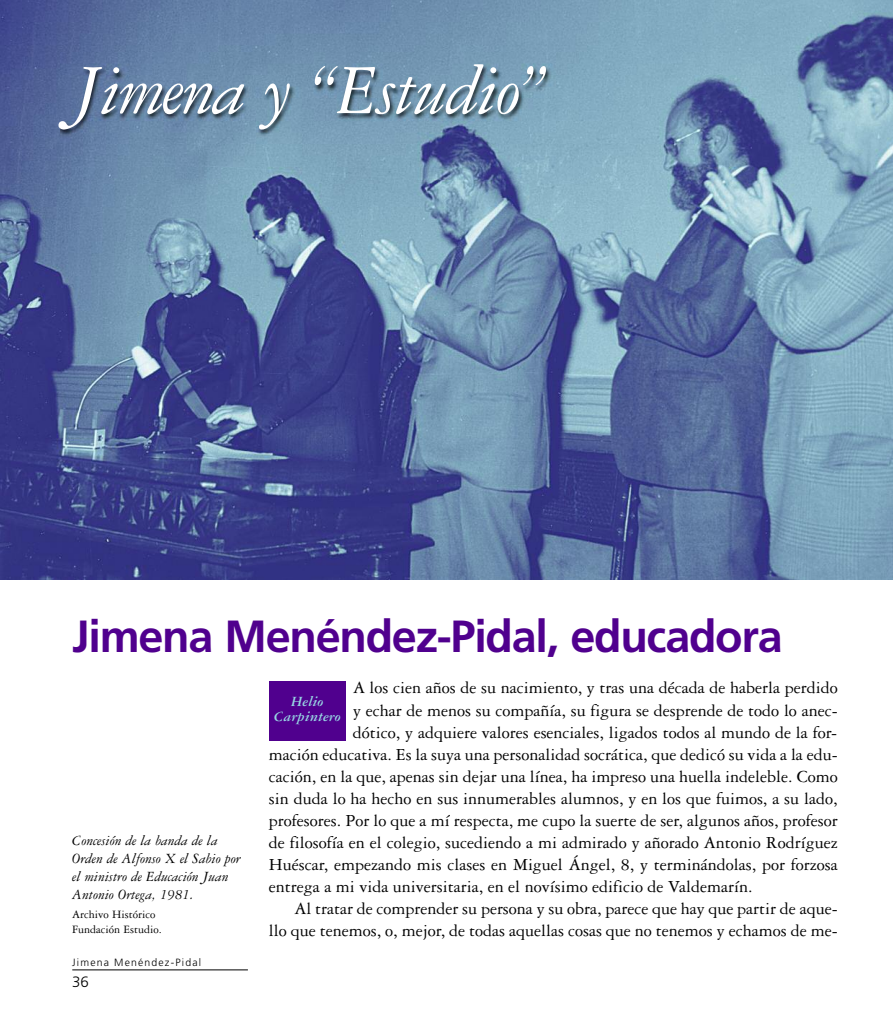
<style>
.page{position:relative;width:893px;height:1021px;background:#fff}
.page>*{position:absolute;margin:0;border:0;box-sizing:border-box;transform-origin:0 0}
.t1{font:italic 75px "Garamond Three";letter-spacing:-.025em;color:#fff}
.t2{font:700 45px "Frutiger";letter-spacing:-.03em;color:#50008e}
.t3{font:18px "Garamond Three";color:#000}
.t4{font:italic 15px/18px "Garamond Three";color:#000}
.t5{font:italic 700 15px/15px "Garamond Three";color:#97d6e3;text-align:center}
.t6{font:300 15px "Frutiger";color:#000}
.t7{font:12px/15px "Garamond Three";color:#000}
.t8{font:300 10.5px "Frutiger";letter-spacing:.11em;color:#000}
</style>
<div class="page">
<hr style="left:72px;top:969px;width:176px;height:1px;background:#000">
<img style="left:0;top:0;width:893px;height:579px">
<div style="left:269px;top:681px;width:76px;height:59px;background:#50008e"></div>
<img style="left:61px;top:52px;width:793px;height:128px">
<h1 class="t1" style="left:72px;top:64px;width:477px">Jimena y “Estudio”</h1>
<h2 class="t2" style="left:72px;top:618px;width:712px">Jimena Menéndez-Pidal, educadora</h2>
<p class="t5" style="left:274px;top:695px;width:68px">Helio<br>Carpintero</p>
<p class="t3" style="left:353px;top:682px;width:486px">A los cien años de su nacimiento, y tras una década de haberla perdido</p>
<p class="t3" style="left:353px;top:704px;width:486px">y echar de menos su compañía, su figura se desprende de todo lo anec-</p>
<p class="t3" style="left:353px;top:726px;width:486px">dótico, y adquiere valores esenciales, ligados todos al mundo de la for-</p>
<p class="t3" style="left:269px;top:748px;width:570px">mación educativa. Es la suya una personalidad socrática, que dedicó su vida a la edu-</p>
<p class="t3" style="left:269px;top:770px;width:570px">cación, en la que, apenas sin dejar una línea, ha impreso una huella indeleble. Como</p>
<p class="t3" style="left:269px;top:792px;width:570px">sin duda lo ha hecho en sus innumerables alumnos, y en los que fuimos, a su lado,</p>
<p class="t3" style="left:269px;top:814px;width:570px">profesores. Por lo que a mí respecta, me cupo la suerte de ser, algunos años, profesor</p>
<p class="t3" style="left:269px;top:836px;width:570px">de filosofía en el colegio, sucediendo a mi admirado y añorado Antonio Rodríguez</p>
<p class="t3" style="left:269px;top:858px;width:570px">Huéscar, empezando mis clases en Miguel Ángel, 8, y terminándolas, por forzosa</p>
<p class="t3" style="left:269px;top:880px;width:485px">entrega a mi vida universitaria, en el novísimo edificio de Valdemarín.</p>
<p class="t3" style="left:294px;top:902px;width:545px">Al tratar de comprender su persona y su obra, parece que hay que partir de aque-</p>
<p class="t3" style="left:269px;top:924px;width:570px">llo que tenemos, o, mejor, de todas aquellas cosas que no tenemos y echamos de me-</p>
<p class="t4" style="left:72px;top:832px;width:170px">Concesión de la banda de la<br>Orden de Alfonso X el Sabio por el ministro de Educación Juan<br>Antonio Ortega, 1981.</p>
<p class="t7" style="left:72px;top:908px;width:91px">Archivo Histórico<br>Fundación Estudio.</p>
<p class="t8" style="left:72px;top:958px;width:130px">Jimena Menéndez-Pidal</p>
<p class="t6" style="left:72px;top:975px;width:18px">36</p>
</div>
